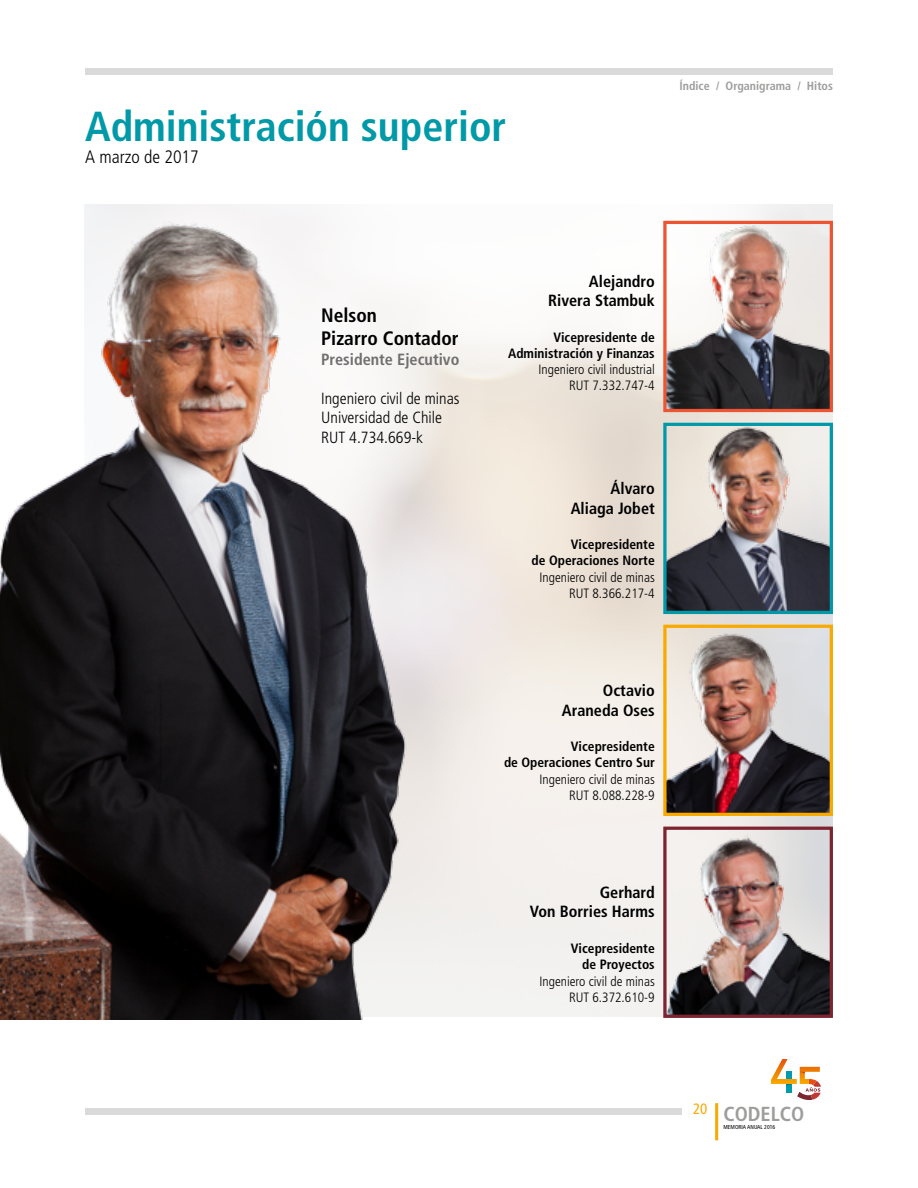
<style>
.page{position:relative;width:918px;height:1188px;background:#fff}
.page>*{position:absolute;margin:0;border:0;box-sizing:border-box;transform-origin:0 0}
.t1{font:700 condensed 42px "Frutiger LT Std";color:#0099a8}
.t2{font:700 condensed 20.25px "Frutiger LT Std";color:#9d9d9c}
.t3{font:700 condensed 19.5px/23.4px "Frutiger LT Std";color:#000}
.t4{font:300 condensed 18px "Frutiger LT Std";color:#000}
.t5{font:700 condensed 16.2px/19.5px "Frutiger LT Std";color:#000;text-align:right}
.t6{font:300 condensed 16.2px/19.5px "Frutiger LT Std";color:#000}
.t7{font:700 condensed 16.2px "Frutiger LT Std";color:#706f6f}
.t8{font:condensed 15px "Frutiger LT Std";color:#f8aa00}
.t9{font:300 condensed 13.5px/16.2px "Frutiger LT Std";color:#000;text-align:right}
.t10{font:700 condensed 13.5px/16.2px "Frutiger LT Std";color:#000;text-align:right}
.t11{font:700 condensed 12px "Frutiger LT Std";color:#9d9d9c}
.t12{font:condensed 5.7px "Frutiger LT Std";color:#000}
</style>
<div class="page">
<hr style="left:715px;top:1103px;width:3px;height:37px;background:#f8aa00">
<svg style="left:771px;top:1059px;width:50px;height:41px"></svg>
<div style="left:85px;top:1109px;width:597px;height:6px;background:#dadada"></div>
<div style="left:85px;top:68px;width:748px;height:6px;background:#dadada"></div>
<img style="left:0;top:208px;width:454px;height:812px">
<img style="left:667px;top:225px;width:162px;height:183px">
<div style="left:663px;top:221px;width:170px;height:191px;border:3px solid #ed5432"></div>
<img style="left:667px;top:427px;width:162px;height:183px">
<div style="left:663px;top:423px;width:170px;height:191px;border:3px solid #0099a8"></div>
<img style="left:667px;top:629px;width:162px;height:183px">
<div style="left:663px;top:625px;width:170px;height:191px;border:3px solid #f8aa00"></div>
<img style="left:667px;top:831px;width:162px;height:183px">
<div style="left:663px;top:827px;width:170px;height:191px;border:3px solid #7d2431"></div>
<h1 class="t1" style="left:85px;top:102px;width:423px">Administración superior</h1>
<h3 class="t4" style="left:85px;top:146px;width:115px">A marzo de 2017</h3>
<p class="t11" style="left:680px;top:79px;width:155px">Índice / Organigrama / Hitos</p>
<h3 class="t3" style="left:321px;top:304px;width:139px">Nelson<br>Pizarro Contador</h3>
<p class="t7" style="left:321px;top:350px;width:140px">Presidente Ejecutivo</p>
<p class="t6" style="left:321px;top:389px;width:140px">Ingeniero civil de minas<br>Universidad de Chile<br>RUT 4.734.669-k</p>
<p class="t5" style="left:548px;top:271px;width:108px">Alejandro<br>Rivera Stambuk</p>
<p class="t10" style="left:508px;top:329px;width:148px">Vicepresidente de<br>Administración y Finanzas</p>
<p class="t9" style="left:539px;top:362px;width:118px">Ingeniero civil industrial<br>RUT 7.332.747-4</p>
<p class="t5" style="left:571px;top:479px;width:86px">Álvaro<br>Aliaga Jobet</p>
<p class="t10" style="left:532px;top:537px;width:125px">Vicepresidente<br>de Operaciones Norte</p>
<p class="t9" style="left:540px;top:569px;width:117px">Ingeniero civil de minas<br>RUT 8.366.217-4</p>
<p class="t5" style="left:562px;top:681px;width:94px">Octavio<br>Araneda Oses</p>
<p class="t10" style="left:504px;top:738px;width:152px">Vicepresidente<br>de Operaciones Centro Sur</p>
<p class="t9" style="left:540px;top:771px;width:117px">Ingeniero civil de minas<br>RUT 8.088.228-9</p>
<p class="t5" style="left:530px;top:883px;width:126px">Gerhard<br>Von Borries Harms</p>
<p class="t10" style="left:571px;top:940px;width:85px">Vicepresidente de Proyectos</p>
<p class="t9" style="left:540px;top:973px;width:117px">Ingeniero civil de minas<br>RUT 6.372.610-9</p>
<p class="t8" style="left:693px;top:1100px;width:16px">20</p>
<h2 class="t2" style="left:723px;top:1102px;width:82px">CODELCO</h2>
<p class="t12" style="left:723px;top:1124px;width:53px">MEMORIA ANUAL 2016</p>
</div>
